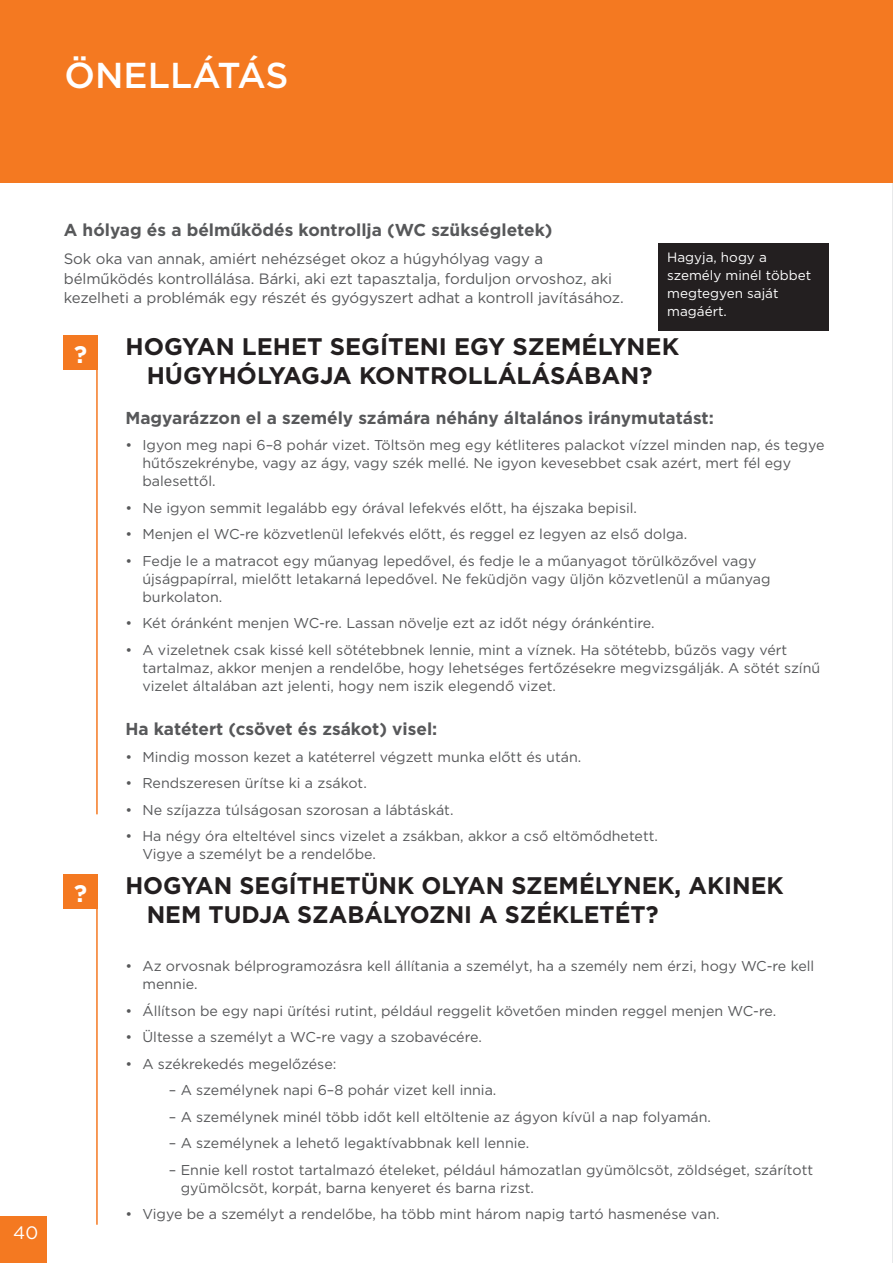
<style>
.page{position:relative;width:893px;height:1263px;background:#fff}
.page>*{position:absolute;margin:0;border:0;box-sizing:border-box;transform-origin:0 0}
.t1{font:500 36px "Gotham";color:#fff}
.t2{font:700 24px/28.8px "Gotham";color:#231f20;text-align:center}
.t3{font:700 24px "Gotham";color:#fff}
.t4{font:18px "Gotham";color:#fff}
.Body_Copy_Subheading{font:700 17.25px "Gotham";color:#57585a}
.Body_Copy{font:15px/19.5px "Gotham";letter-spacing:-.005em;color:#57585a}
.t5{font:14.25px/18px "Gotham";color:#57585a}
.t6{font:13.5px/18px "Gotham";color:#fff}
</style>
<div class="page">
<div style="left:0;top:1216px;width:47px;height:47px;background:#f47921"></div>
<hr style="left:892px;top:0;width:1px;height:1263px;background:#e1e2e4">
<div style="left:0;top:0;width:893px;height:183px;background:#f47921"></div>
<div style="left:659px;top:243px;width:170px;height:87px;background:#231f20"></div>
<div style="left:64px;top:336px;width:34px;height:34px;background:#f47921"></div>
<div style="left:64px;top:875px;width:34px;height:34px;background:#f47921"></div>
<hr style="left:96px;top:336px;width:2px;height:478px;background:#f47921">
<hr style="left:96px;top:875px;width:2px;height:350px;background:#f47921">
<p class="t1" style="left:65px;top:52px;width:226px">ÖNELLÁTÁS</p>
<p class="t4" style="left:13px;top:1221px;width:26px">40</p>
<p class="Body_Copy_Subheading" style="left:64px;top:218px;width:490px">A hólyag és a bélműködés kontrollja (WC szükségletek)</p>
<p class="Body_Copy" style="left:64px;top:249px;width:562px">Sok oka van annak, amiért nehézséget okoz a húgyhólyag vagy a bélműködés kontrollálása. Bárki, aki ezt tapasztalja, forduljon orvoshoz, aki kezelheti a problémák egy részét és gyógyszert adhat a kontroll javításához.</p>
<p class="t6" style="left:667px;top:248px;width:145px">Hagyja, hogy a személy minél többet megtegyen saját magáért.</p>
<p class="t3" style="left:74px;top:338px;width:15px">?</p>
<p class="t3" style="left:74px;top:877px;width:15px">?</p>
<p class="t2" style="left:125px;top:332px;width:555px">HOGYAN LEHET SEGÍTENI EGY SZEMÉLYNEK<br>HÚGYHÓLYAGJA KONTROLLÁLÁSÁBAN?</p>
<p class="Body_Copy_Subheading" style="left:125px;top:406px;width:590px">Magyarázzon el a személy számára néhány általános iránymutatást:</p>
<p class="t5" style="left:142px;top:436px;width:683px;text-indent:-17px">• Igyon meg napi 6–8 pohár vizet. Töltsön meg egy kétliteres palackot vízzel minden nap, és tegye hűtőszekrénybe, vagy az ágy, vagy szék mellé. Ne igyon kevesebbet csak azért, mert fél egy balesettől.</p>
<p class="t5" style="left:125px;top:498px;width:513px">• Ne igyon semmit legalább egy órával lefekvés előtt, ha éjszaka bepisil.</p>
<p class="t5" style="left:125px;top:525px;width:563px">• Menjen el WC-re közvetlenül lefekvés előtt, és reggel ez legyen az első dolga.</p>
<p class="t5" style="left:142px;top:551px;width:629px;text-indent:-17px">• Fedje le a matracot egy műanyag lepedővel, és fedje le a műanyagot törülközővel vagy újságpapírral, mielőtt letakarná lepedővel. Ne feküdjön vagy üljön közvetlenül a műanyag burkolaton.</p>
<p class="t5" style="left:125px;top:614px;width:531px">• Két óránként menjen WC-re. Lassan növelje ezt az időt négy óránkéntire.</p>
<p class="t5" style="left:142px;top:640px;width:679px;text-indent:-17px">• A vizeletnek csak kissé kell sötétebbnek lennie, mint a víznek. Ha sötétebb, bűzös vagy vért tartalmaz, akkor menjen a rendelőbe, hogy lehetséges fertőzésekre megvizsgálják. A sötét színű vizelet általában azt jelenti, hogy nem iszik elegendő vizet.</p>
<p class="Body_Copy_Subheading" style="left:125px;top:717px;width:313px">Ha katétert (csövet és zsákot) visel:</p>
<p class="t5" style="left:125px;top:747px;width:457px">• Mindig mosson kezet a katéterrel végzett munka előtt és után.</p>
<p class="t5" style="left:125px;top:774px;width:243px">• Rendszeresen ürítse ki a zsákot.</p>
<p class="t5" style="left:125px;top:800px;width:330px">• Ne szíjazza túlságosan szorosan a lábtáskát.</p>
<p class="t5" style="left:142px;top:827px;width:517px;text-indent:-17px">• Ha négy óra elteltével sincs vizelet a zsákban, akkor a cső eltömődhetett.<br>Vigye a személyt be a rendelőbe.</p>
<p class="t2" style="left:147px;top:871px;width:638px;text-align:left;text-indent:-21px">HOGYAN SEGÍTHETÜNK OLYAN SZEMÉLYNEK, AKINEK<br>NEM TUDJA SZABÁLYOZNI A SZÉKLETÉT?</p>
<p class="t5" style="left:142px;top:957px;width:673px;text-indent:-17px">• Az orvosnak bélprogramozásra kell állítania a személyt, ha a személy nem érzi, hogy WC-re kell mennie.</p>
<p class="t5" style="left:125px;top:1001px;width:652px">• Állítson be egy napi ürítési rutint, például reggelit követően minden reggel menjen WC-re.</p>
<p class="t5" style="left:125px;top:1028px;width:358px">• Ültesse a személyt a WC-re vagy a szobavécére.</p>
<p class="t5" style="left:125px;top:1054px;width:212px">• A székrekedés megelőzése:</p>
<p class="t5" style="left:169px;top:1081px;width:329px">– A személynek napi 6–8 pohár vizet kell innia.</p>
<p class="t5" style="left:169px;top:1107px;width:544px">– A személynek minél több időt kell eltöltenie az ágyon kívül a nap folyamán.</p>
<p class="t5" style="left:169px;top:1134px;width:362px">– A személynek a lehető legaktívabbnak kell lennie.</p>
<p class="t5" style="left:181px;top:1160px;width:634px;text-indent:-12px">– Ennie kell rostot tartalmazó ételeket, például hámozatlan gyümölcsöt, zöldséget, szárított gyümölcsöt, korpát, barna kenyeret és barna rizst.</p>
<p class="t5" style="left:125px;top:1205px;width:596px">• Vigye be a személyt a rendelőbe, ha több mint három napig tartó hasmenése van.</p>
</div>
